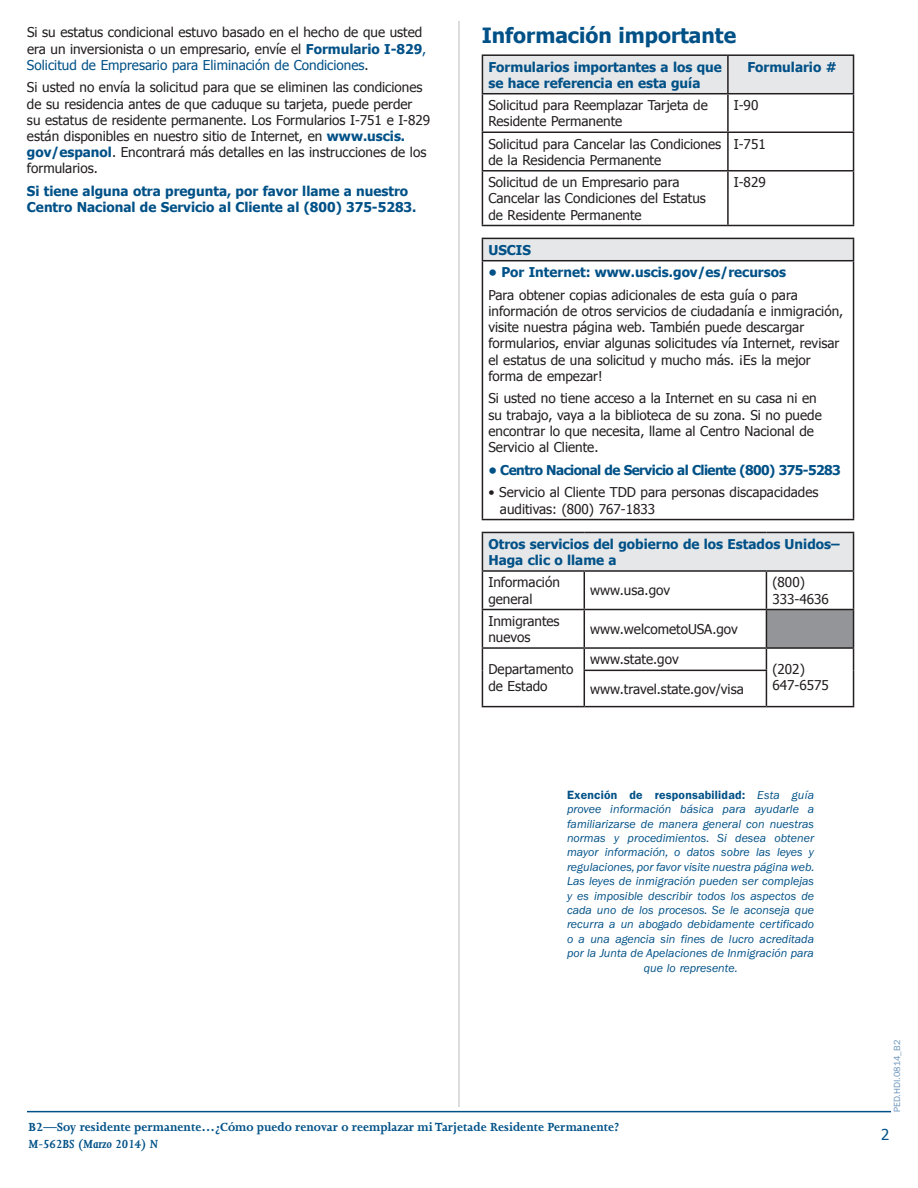
<style>
.page{position:relative;width:918px;height:1188px;background:#fff}
.page>*{position:absolute;margin:0;border:0;box-sizing:border-box;transform-origin:0 0}
.Page_Header{font:700 21px "Tahoma";color:#005187}
.t1{font:15px "Tahoma";color:#005187}
.Copy{font:13.5px/16.2px "Tahoma";color:#231f20}
.Copy-2{font:700 13.5px/16.2px "Tahoma";color:#005187}
.copy_subhead{font:700 13.5px/16.2px "Tahoma";color:#005187}
.t2{font:700 13.5px "Joanna";color:#005187}
.Copy-3{font:700 13.5px "Tahoma";letter-spacing:-.04em;color:#005187}
.t3{font:italic 700 13.5px "Joanna";color:#005187}
.Copy-4{font:italic 12px/14.4px "ITC Franklin Gothic Std";color:#005187;text-align:center}
.t4{font:9px "ITC Franklin Gothic Std";color:#6892bb}
.s1{font-weight:700;color:#005187}
.s2{color:#005187}
.s3{font-weight:600;font-style:normal}
</style>
<div class="page">
<hr style="left:458px;top:21px;width:2px;height:1086px;background:#d1d2d4">
<hr style="left:27px;top:1111px;width:864px;height:1px;background:#005187">
<div style="left:483px;top:56px;width:370px;height:37px;background:#e6e7e9"></div>
<hr style="left:482px;top:94px;width:1px;height:38px;background:#231f20">
<hr style="left:727px;top:94px;width:2px;height:38px;background:#231f20">
<hr style="left:853px;top:94px;width:1px;height:38px;background:#231f20">
<hr style="left:482px;top:132px;width:246px;height:1px;background:#231f20">
<hr style="left:482px;top:133px;width:1px;height:37px;background:#231f20">
<hr style="left:728px;top:132px;width:126px;height:1px;background:#231f20">
<hr style="left:727px;top:133px;width:2px;height:37px;background:#231f20">
<hr style="left:853px;top:133px;width:1px;height:37px;background:#231f20">
<hr style="left:482px;top:170px;width:246px;height:2px;background:#231f20">
<hr style="left:482px;top:172px;width:1px;height:53px;background:#231f20">
<hr style="left:728px;top:170px;width:126px;height:2px;background:#231f20">
<hr style="left:727px;top:172px;width:2px;height:53px;background:#231f20">
<hr style="left:853px;top:172px;width:1px;height:53px;background:#231f20">
<hr style="left:482px;top:225px;width:246px;height:1px;background:#231f20">
<hr style="left:728px;top:225px;width:126px;height:1px;background:#231f20">
<hr style="left:482px;top:54px;width:246px;height:2px;background:#231f20">
<hr style="left:482px;top:56px;width:1px;height:37px;background:#231f20">
<hr style="left:728px;top:54px;width:126px;height:2px;background:#231f20">
<hr style="left:727px;top:56px;width:2px;height:37px;background:#231f20">
<hr style="left:853px;top:56px;width:1px;height:37px;background:#231f20">
<hr style="left:482px;top:93px;width:246px;height:1px;background:#231f20">
<hr style="left:728px;top:93px;width:126px;height:1px;background:#231f20">
<div style="left:482px;top:238px;width:372px;height:23px;background:#e6e7e9"></div>
<hr style="left:482px;top:238px;width:372px;height:1px;background:#231f20">
<svg style="left:482px;top:239px;width:1px;height:21px"></svg>
<svg style="left:853px;top:239px;width:1px;height:21px"></svg>
<hr style="left:482px;top:260px;width:372px;height:1px;background:#231f20">
<hr style="left:482px;top:261px;width:1px;height:258px;background:#231f20">
<hr style="left:853px;top:261px;width:1px;height:258px;background:#231f20">
<hr style="left:482px;top:519px;width:372px;height:1px;background:#231f20">
<div style="left:482px;top:532px;width:372px;height:39px;background:#e6e7e9"></div>
<div style="left:766px;top:610px;width:88px;height:38px;background:#939598"></div>
<hr style="left:482px;top:532px;width:102px;height:1px;background:#231f20">
<hr style="left:482px;top:533px;width:1px;height:37px;background:#231f20">
<hr style="left:584px;top:532px;width:182px;height:1px;background:#231f20">
<hr style="left:766px;top:532px;width:88px;height:1px;background:#231f20">
<hr style="left:853px;top:533px;width:1px;height:37px;background:#231f20">
<hr style="left:482px;top:570px;width:102px;height:2px;background:#231f20">
<hr style="left:482px;top:572px;width:1px;height:37px;background:#231f20">
<hr style="left:584px;top:570px;width:182px;height:2px;background:#231f20">
<hr style="left:584px;top:572px;width:1px;height:37px;background:#231f20">
<hr style="left:766px;top:570px;width:88px;height:2px;background:#231f20">
<hr style="left:766px;top:572px;width:1px;height:37px;background:#231f20">
<hr style="left:853px;top:572px;width:1px;height:37px;background:#231f20">
<hr style="left:482px;top:609px;width:102px;height:1px;background:#231f20">
<hr style="left:482px;top:610px;width:1px;height:37px;background:#231f20">
<hr style="left:584px;top:609px;width:182px;height:1px;background:#231f20">
<hr style="left:584px;top:610px;width:1px;height:37px;background:#231f20">
<hr style="left:766px;top:609px;width:88px;height:1px;background:#231f20">
<hr style="left:766px;top:610px;width:1px;height:37px;background:#231f20">
<hr style="left:853px;top:610px;width:1px;height:37px;background:#231f20">
<hr style="left:482px;top:647px;width:102px;height:2px;background:#231f20">
<svg style="left:482px;top:649px;width:1px;height:21px"></svg>
<hr style="left:584px;top:647px;width:182px;height:2px;background:#231f20">
<svg style="left:584px;top:649px;width:1px;height:21px"></svg>
<hr style="left:766px;top:647px;width:88px;height:2px;background:#231f20">
<svg style="left:766px;top:649px;width:1px;height:21px"></svg>
<svg style="left:853px;top:649px;width:1px;height:21px"></svg>
<hr style="left:482px;top:670px;width:1px;height:36px;background:#231f20">
<hr style="left:584px;top:670px;width:183px;height:1px;background:#231f20">
<hr style="left:584px;top:671px;width:1px;height:35px;background:#231f20">
<hr style="left:766px;top:671px;width:1px;height:35px;background:#231f20">
<hr style="left:853px;top:670px;width:1px;height:36px;background:#231f20">
<hr style="left:482px;top:706px;width:102px;height:1px;background:#231f20">
<hr style="left:584px;top:706px;width:182px;height:1px;background:#231f20">
<hr style="left:766px;top:706px;width:88px;height:1px;background:#231f20">
<p class="Copy" style="left:27px;top:24px;width:401px">Si su estatus condicional estuvo basado en el hecho de que usted era un inversionista o un empresario, envíe el <span class="s1">Formulario I-829</span><span class="s2">,<br>Solicitud de Empresario para Eliminación de Condiciones</span>.</p>
<p class="Copy" style="left:27px;top:79px;width:405px">Si usted no envía la solicitud para que se eliminen las condiciones de su residencia antes de que caduque su tarjeta, puede perder<br>su estatus de residente permanente. Los Formularios I-751 e I-829 están disponibles en nuestro sitio de Internet, en <span class="s1">www.uscis. gov/espanol</span>. Encontrará más detalles en las instrucciones de los formularios.</p>
<p class="copy_subhead" style="left:27px;top:182px;width:391px">Si tiene alguna otra pregunta, por favor llame a nuestro<br>Centro Nacional de Servicio al Cliente al (800) 375-5283.</p>
<p class="Page_Header" style="left:482px;top:21px;width:256px">Información importante</p>
<p class="Copy-2" style="left:488px;top:58px;width:235px">Formularios importantes a los que se hace referencia en esta guía</p>
<p class="copy_subhead" style="left:747px;top:58px;width:91px">Formulario #</p>
<p class="Copy" style="left:488px;top:96px;width:221px">Solicitud para Reemplazar Tarjeta de<br>Residente Permanente</p>
<p class="Copy" style="left:734px;top:96px;width:26px">I-90</p>
<p class="Copy" style="left:488px;top:135px;width:234px">Solicitud para Cancelar las Condiciones de la Residencia Permanente</p>
<p class="Copy" style="left:734px;top:135px;width:33px">I-751</p>
<p class="Copy" style="left:488px;top:173px;width:219px">Solicitud de un Empresario para<br>Cancelar las Condiciones del Estatus de Residente Permanente</p>
<p class="Copy" style="left:734px;top:173px;width:33px">I-829</p>
<p class="Copy-2" style="left:488px;top:241px;width:44px">USCIS</p>
<p class="Copy-2" style="left:488px;top:263px;width:299px">• Por Internet: www.uscis.gov/es/recursos</p>
<p class="Copy" style="left:488px;top:286px;width:356px">Para obtener copias adicionales de esta guía o para información de otros servicios de ciudadanía e inmigración, visite nuestra página web. También puede descargar formularios, enviar algunas solicitudes vía Internet, revisar el estatus de una solicitud y mucho más. ¡Es la mejor forma de empezar!</p>
<p class="Copy" style="left:488px;top:390px;width:335px">Si usted no tiene acceso a la Internet en su casa ni en su trabajo, vaya a la biblioteca de su zona. Si no puede encontrar lo que necesita, llame al Centro Nacional de Servicio al Cliente.</p>
<p class="Copy-3" style="left:488px;top:460px;width:354px">• Centro Nacional de Servicio al Cliente (800) 375-5283</p>
<p class="Copy" style="left:500px;top:484px;width:320px;text-indent:-12px">• Servicio al Cliente TDD para personas discapacidades auditivas: (800) 767-1833</p>
<p class="Copy-2" style="left:488px;top:535px;width:353px">Otros servicios del gobierno de los Estados Unidos–<br>Haga clic o llame a</p>
<p class="Copy" style="left:488px;top:574px;width:73px">Información general</p>
<p class="Copy" style="left:590px;top:582px;width:81px">www.usa.gov</p>
<p class="Copy" style="left:772px;top:574px;width:58px">(800)<br>333-4636</p>
<p class="Copy" style="left:488px;top:612px;width:73px">Inmigrantes nuevos</p>
<p class="Copy" style="left:590px;top:620px;width:149px">www.welcometoUSA.gov</p>
<p class="Copy" style="left:488px;top:661px;width:87px">Departamento de Estado</p>
<p class="Copy" style="left:590px;top:651px;width:90px">www.state.gov</p>
<p class="Copy" style="left:772px;top:660px;width:34px">(202)</p>
<p class="Copy" style="left:590px;top:680px;width:155px">www.travel.state.gov/visa</p>
<p class="Copy" style="left:772px;top:677px;width:58px">647-6575</p>
<p class="Copy-4" style="left:567px;top:788px;width:249px"><span class="s3">Exención de responsabilidad:</span> Esta guía provee información básica para ayudarle a familiarizarse de manera general con nuestras normas y procedimientos. Si desea obtener mayor información, o datos sobre las leyes y regulaciones, por favor visite nuestra página web.<br>Las leyes de inmigración pueden ser complejas y es imposible describir todos los aspectos de cada uno de los procesos. Se le aconseja que recurra a un abogado debidamente certificado o a una agencia sin fines de lucro acreditada por la Junta de Apelaciones de Inmigración para que lo represente.</p>
<p class="t2" style="left:28px;top:1120px;width:592px">B2—Soy residente permanente…¿Cómo puedo renovar o reemplazar mi Tarjetade Residente Permanente?</p>
<p class="t3" style="left:28px;top:1136px;width:131px">M-562BS (Marzo 2014) N</p>
<p class="t4" style="left:892px;top:1112px;width:74px;rotate:-90deg">PED.HDI.0814_B2</p>
<p class="t1" style="left:881px;top:1125px;width:10px">2</p>
</div>
